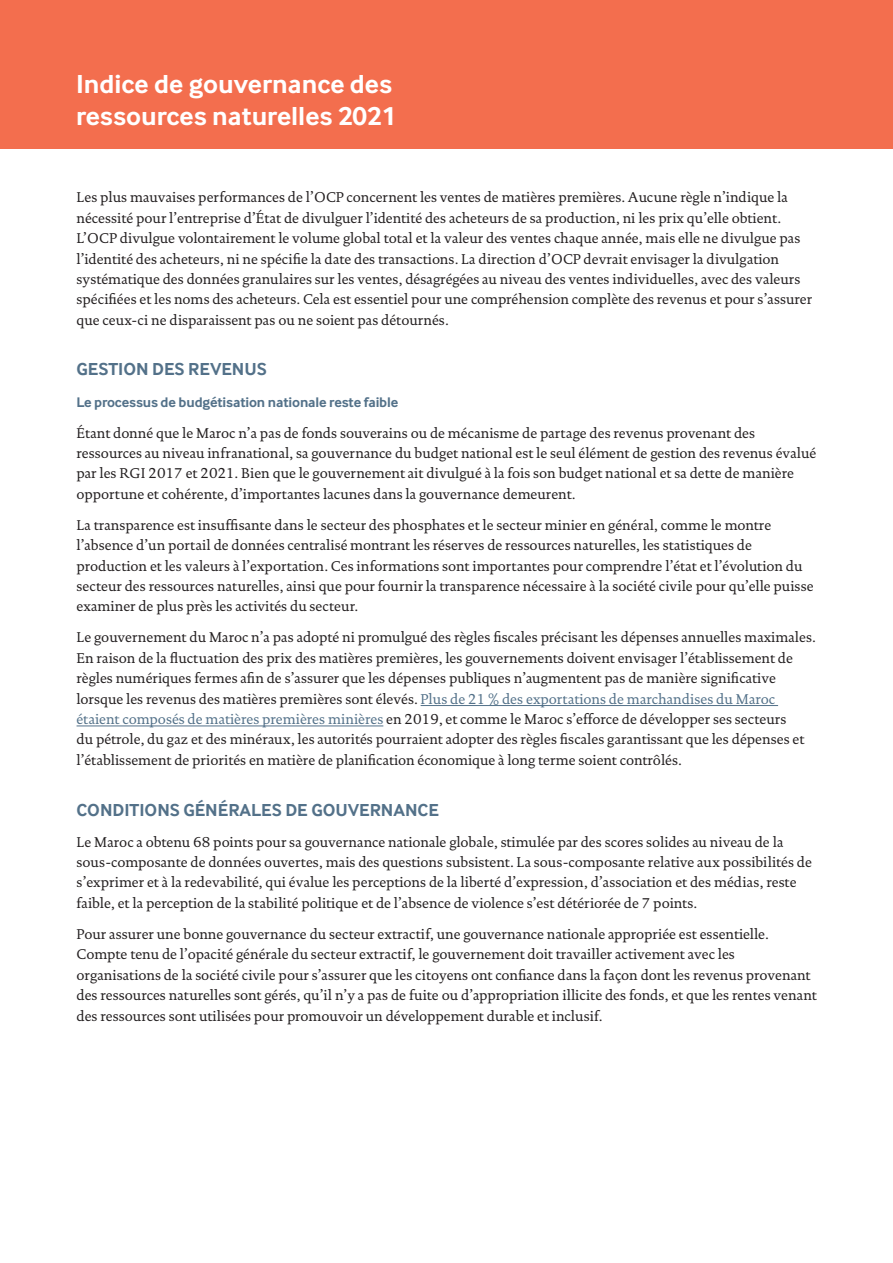
<style>
.page{position:relative;width:893px;height:1263px;background:#fff}
.page>*{position:absolute;margin:0;border:0;box-sizing:border-box;transform-origin:0 0}
.t1{font:700 27px/32.4px "Inter Face";color:#fff}
.t2{font:700 18px "Inter Face";color:#537189}
.t3{font:14.4px/20.4px "DTL Documenta T";color:#231f20}
.t4{font:700 14.4px "Inter Face";letter-spacing:-.01em;color:#537189}
.s1{color:#537189}
</style>
<div class="page">
<div style="left:0;top:0;width:893px;height:148px;background:#f36e4e"></div>
<hr style="left:421px;top:705px;width:357px;height:1px;background:#537189">
<hr style="left:77px;top:726px;width:306px;height:1px;background:#537189">
<h1 class="t1" style="left:76px;top:68px;width:322px">Indice de gouvernance des ressources naturelles 2021</h1>
<h1 class="t1" style="left:76px;top:69px;width:332px">2021<br>Resource Governance Index</h1>
<p class="t3" style="left:77px;top:187px;width:737px">Les plus mauvaises performances de l’OCP concernent les ventes de matières premières. Aucune règle n’indique la nécessité pour l’entreprise d’État de divulguer l’identité des acheteurs de sa production, ni les prix qu’elle obtient.<br>L’OCP divulgue volontairement le volume global total et la valeur des ventes chaque année, mais elle ne divulgue pas l’identité des acheteurs, ni ne spécifie la date des transactions. La direction d’OCP devrait envisager la divulgation systématique des données granulaires sur les ventes, désagrégées au niveau des ventes individuelles, avec des valeurs spécifiées et les noms des acheteurs. Cela est essentiel pour une compréhension complète des revenus et pour s’assurer que ceux-ci ne disparaissent pas ou ne soient pas détournés.</p>
<p class="t2" style="left:77px;top:359px;width:192px">GESTION DES REVENUS</p>
<p class="t4" style="left:77px;top:393px;width:323px">Le processus de budgétisation nationale reste faible</p>
<p class="t3" style="left:77px;top:422px;width:741px">Étant donné que le Maroc n’a pas de fonds souverains ou de mécanisme de partage des revenus provenant des ressources au niveau infranational, sa gouvernance du budget national est le seul élément de gestion des revenus évalué par les RGI 2017 et 2021. Bien que le gouvernement ait divulgué à la fois son budget national et sa dette de manière opportune et cohérente, d’importantes lacunes dans la gouvernance demeurent.</p>
<p class="t3" style="left:77px;top:515px;width:738px">La transparence est insuffisante dans le secteur des phosphates et le secteur minier en général, comme le montre l’absence d’un portail de données centralisé montrant les réserves de ressources naturelles, les statistiques de production et les valeurs à l’exportation. Ces informations sont importantes pour comprendre l’état et l’évolution du secteur des ressources naturelles, ainsi que pour fournir la transparence nécessaire à la société civile pour qu’elle puisse examiner de plus près les activités du secteur.</p>
<p class="t3" style="left:77px;top:627px;width:741px">Le gouvernement du Maroc n’a pas adopté ni promulgué des règles fiscales précisant les dépenses annuelles maximales.<br>En raison de la fluctuation des prix des matières premières, les gouvernements doivent envisager l’établissement de règles numériques fermes afin de s’assurer que les dépenses publiques n’augmentent pas de manière significative lorsque les revenus des matières premières sont élevés. <span class="s1">Plus de 21 % des exportations de marchandises du Maroc étaient composés de matières premières minières</span> en 2019, et comme le Maroc s’efforce de développer ses secteurs<br>du pétrole, du gaz et des minéraux, les autorités pourraient adopter des règles fiscales garantissant que les dépenses et l’établissement de priorités en matière de planification économique à long terme soient contrôlés.</p>
<p class="t2" style="left:77px;top:799px;width:364px">CONDITIONS GÉNÉRALES DE GOUVERNANCE</p>
<p class="t3" style="left:77px;top:831px;width:737px">Le Maroc a obtenu 68 points pour sa gouvernance nationale globale, stimulée par des scores solides au niveau de la sous-composante de données ouvertes, mais des questions subsistent. La sous-composante relative aux possibilités de s’exprimer et à la redevabilité, qui évalue les perceptions de la liberté d’expression, d’association et des médias, reste faible, et la perception de la stabilité politique et de l’absence de violence s’est détériorée de 7 points.</p>
<p class="t3" style="left:77px;top:924px;width:742px">Pour assurer une bonne gouvernance du secteur extractif, une gouvernance nationale appropriée est essentielle.<br>Compte tenu de l’opacité générale du secteur extractif, le gouvernement doit travailler activement avec les organisations de la société civile pour s’assurer que les citoyens ont confiance dans la façon dont les revenus provenant des ressources naturelles sont gérés, qu’il n’y a pas de fuite ou d’appropriation illicite des fonds, et que les rentes venant des ressources sont utilisées pour promouvoir un développement durable et inclusif.</p>
</div>
